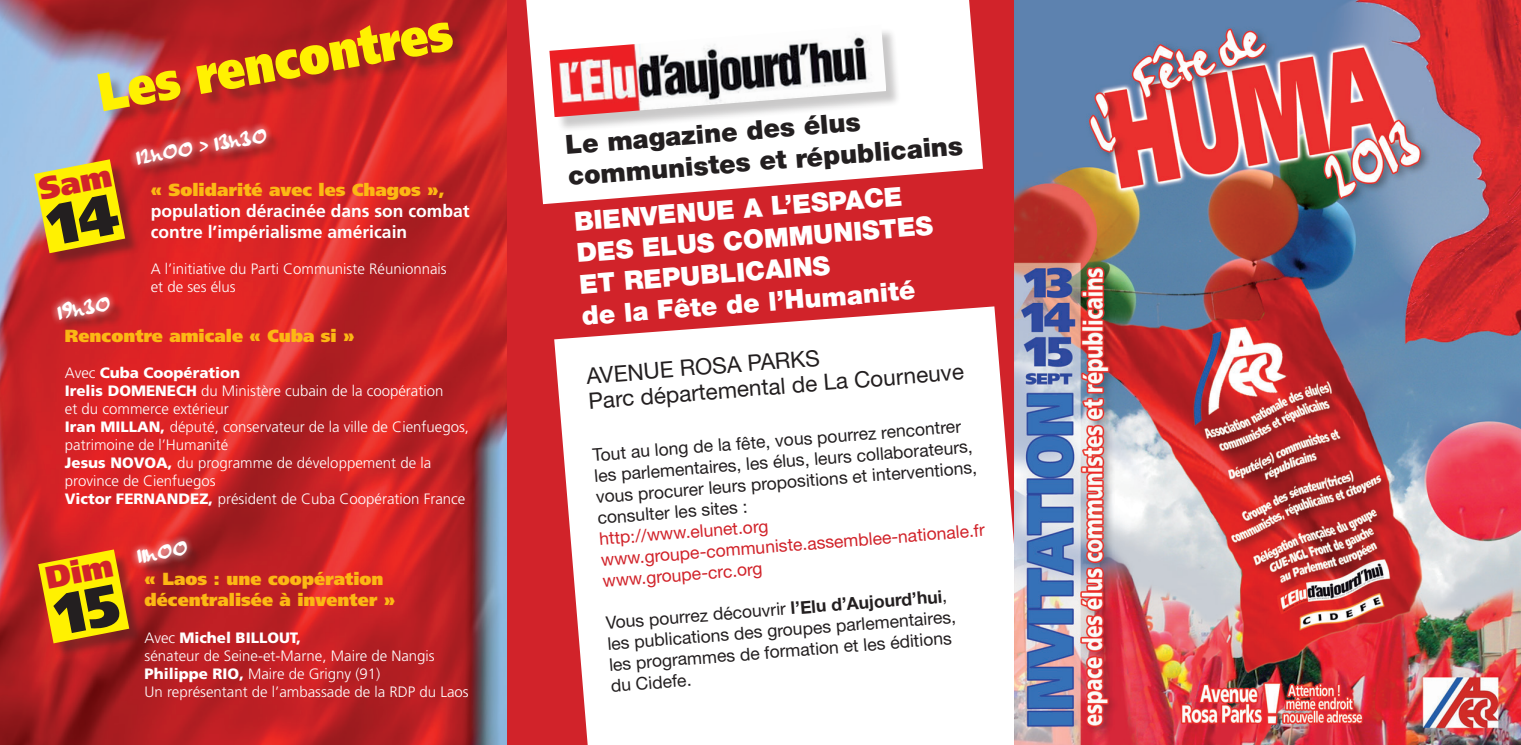
<style>
.page{position:relative;width:1521px;height:745px;background:#fff}
.page>*{position:absolute;margin:0;border:0;box-sizing:border-box;transform-origin:0 0}
.t1{font:900 53.5px "Frutiger";color:#fff101;scale:.83 1}
.t2{font:900 26.25px "Helvetica Neue LT Std";color:#fff}
.t3{font:900 26.25px/31px "Helvetica Neue LT Std";color:#231f20}
.t4{font:24.75px "Handwriting Plain";color:#fff}
.t5{font:22.5px "Helvetica Neue LT Std";color:#231f20}
.t6{font:17.5px "Helvetica Neue LT Std";color:#231f20}
.t7{font:700 17.5px/21px "Frutiger";color:#fff}
.t8{font:17.5px "Helvetica Neue LT Std";color:#d1232a}
.t9{font:900 17.5px "Frutiger";color:#fcb814}
.t10{font:300 15px/18px "Frutiger";color:#fff}
.t11{font:900 15px "Frutiger";color:#fff}
.s1{font-weight:900;color:#fcb814}
.s2{font-weight:300}
.s3{font-weight:900}
.s4{font-weight:700}
</style>
<div class="page">
<svg style="left:587px;top:170px;width:381px;height:167px;fill:#d1232a"></svg>
<svg style="left:968px;top:0;width:45px;height:531px;fill:#d1232a"></svg>
<img style="left:1013px;top:0;width:507px;height:744px">
<div style="left:551px;top:27px;width:350px;height:105px;background:#231f20;opacity:.24"></div>
<img style="left:587px;top:27px;width:299px;height:90px">
<img style="left:0;top:0;width:507px;height:744px">
<div style="left:36px;top:161px;width:104px;height:107px;background:#231f20;opacity:.43"></div>
<div style="left:40px;top:551px;width:104px;height:107px;background:#231f20;opacity:.43"></div>
<div style="left:138px;top:131px;width:143px;height:48px;background:#d52426"></div>
<div style="left:60px;top:299px;width:65px;height:35px;background:#231f20;opacity:.52"></div>
<svg style="left:48px;top:285px;width:72px;height:43px;background:#cb3a3d"></svg>
<div style="left:139px;top:543px;width:63px;height:34px;background:#231f20;opacity:.52"></div>
<div style="left:100px;top:24px;width:368px;height:102px;background:#231f20;opacity:.31"></div>
<svg style="left:507px;top:0;width:80px;height:744px;fill:#d1232a"></svg>
<svg style="left:34px;top:118px;width:242px;height:135px;background:#d46139"></svg>
<svg style="left:38px;top:532px;width:159px;height:111px;background:#cf6d1a"></svg>
<p class="t1" style="left:93px;top:61px;width:434px;rotate:-10deg">Les rencontres</p>
<p class="t4" style="left:133px;top:140px;width:134px;rotate:-10deg">12h00 &gt; 13h30</p>
<p class="t7" style="left:151px;top:179px;width:320px"><span class="s1">« Solidarité avec les Chagos », </span>population déracinée dans son combat contre l’impérialisme américain</p>
<p class="t10" style="left:151px;top:260px;width:297px">A l’initiative du Parti Communiste Réunionnais</p>
<p class="t10" style="left:151px;top:278px;width:87px">et de ses élus</p>
<p class="t9" style="left:65px;top:324px;width:291px">Rencontre amicale « Cuba si »</p>
<p class="t11" style="left:65px;top:363px;width:177px"><span class="s2">Avec</span> Cuba Coopération</p>
<p class="t10" style="left:65px;top:381px;width:380px"><span class="s3">Irelis DOMENECH</span> du Ministère cubain de la coopération et du commerce extérieur</p>
<p class="t10" style="left:65px;top:417px;width:405px"><span class="s3">Iran MILLAN,</span> député, conservateur de la ville de Cienfuegos, patrimoine de l’Humanité</p>
<p class="t10" style="left:65px;top:453px;width:368px"><span class="s3">Jesus NOVOA,</span> du programme de développement de la province de Cienfuegos</p>
<p class="t10" style="left:65px;top:489px;width:402px"><span class="s3">Victor FERNANDEZ,</span> président de Cuba Coopération France</p>
<p class="t4" style="left:54px;top:294px;width:55px;rotate:-10deg">19h30</p>
<p class="t4" style="left:134px;top:538px;width:53px;rotate:-10deg">11h00</p>
<p class="t9" style="left:145px;top:568px;width:240px">« Laos : une coopération</p>
<p class="t9" style="left:145px;top:589px;width:252px">décentralisée à inventer »</p>
<p class="t11" style="left:145px;top:627px;width:158px"><span class="s2">Avec</span> Michel BILLOUT,</p>
<p class="t10" style="left:145px;top:646px;width:292px">sénateur de Seine-et-Marne, Maire de Nangis</p>
<p class="t10" style="left:145px;top:664px;width:237px"><span class="s3">Philippe RIO,</span> Maire de Grigny (91)</p>
<p class="t10" style="left:145px;top:682px;width:325px">Un représentant de l’ambassade de la RDP du Laos</p>
<p class="t3" style="left:564px;top:128px;width:398px;rotate:-4deg">Le magazine des élus communistes et républicains</p>
<p class="t2" style="left:573px;top:204px;width:330px;rotate:-4deg">BIENVENUE A L’ESPACE</p>
<p class="t2" style="left:575px;top:236px;width:359px;rotate:-4deg">DES ELUS COMMUNISTES</p>
<p class="t2" style="left:578px;top:267px;width:253px;rotate:-4deg">ET REPUBLICAINS</p>
<p class="t2" style="left:580px;top:298px;width:336px;rotate:-4deg">de la Fête de l’Humanité</p>
<p class="t5" style="left:585px;top:363px;width:235px;rotate:-5deg">AVENUE ROSA PARKS</p>
<p class="t5" style="left:587px;top:388px;width:378px;rotate:-5deg">Parc départemental de La Courneuve</p>
<p class="t6" style="left:592px;top:442px;width:371px;rotate:-4deg">Tout au long de la fête, vous pourrez rencontrer</p>
<p class="t6" style="left:593px;top:463px;width:381px;rotate:-4deg">les parlementaires, les élus, leurs collaborateurs,</p>
<p class="t6" style="left:595px;top:484px;width:383px;rotate:-4deg">vous procurer leurs propositions et interventions,</p>
<p class="t6" style="left:597px;top:506px;width:152px;rotate:-4deg">consulter les sites :</p>
<p class="t8" style="left:598px;top:527px;width:171px;rotate:-4deg">http://www.elunet.org</p>
<p class="t8" style="left:600px;top:547px;width:386px;rotate:-4deg">www.groupe-communiste.assemblee-nationale.fr</p>
<p class="t8" style="left:602px;top:569px;width:162px;rotate:-4deg">www.groupe-crc.org</p>
<p class="t6" style="left:605px;top:611px;width:343px;rotate:-4deg">Vous pourrez découvrir <span class="s4">l’Elu d’Aujourd’hui</span>,</p>
<p class="t6" style="left:606px;top:631px;width:351px;rotate:-4deg">les publications des groupes parlementaires,</p>
<p class="t6" style="left:608px;top:652px;width:345px;rotate:-4deg">les programmes de formation et les éditions</p>
<p class="t6" style="left:610px;top:674px;width:82px;rotate:-4deg">du Cidefe.</p>
</div>
